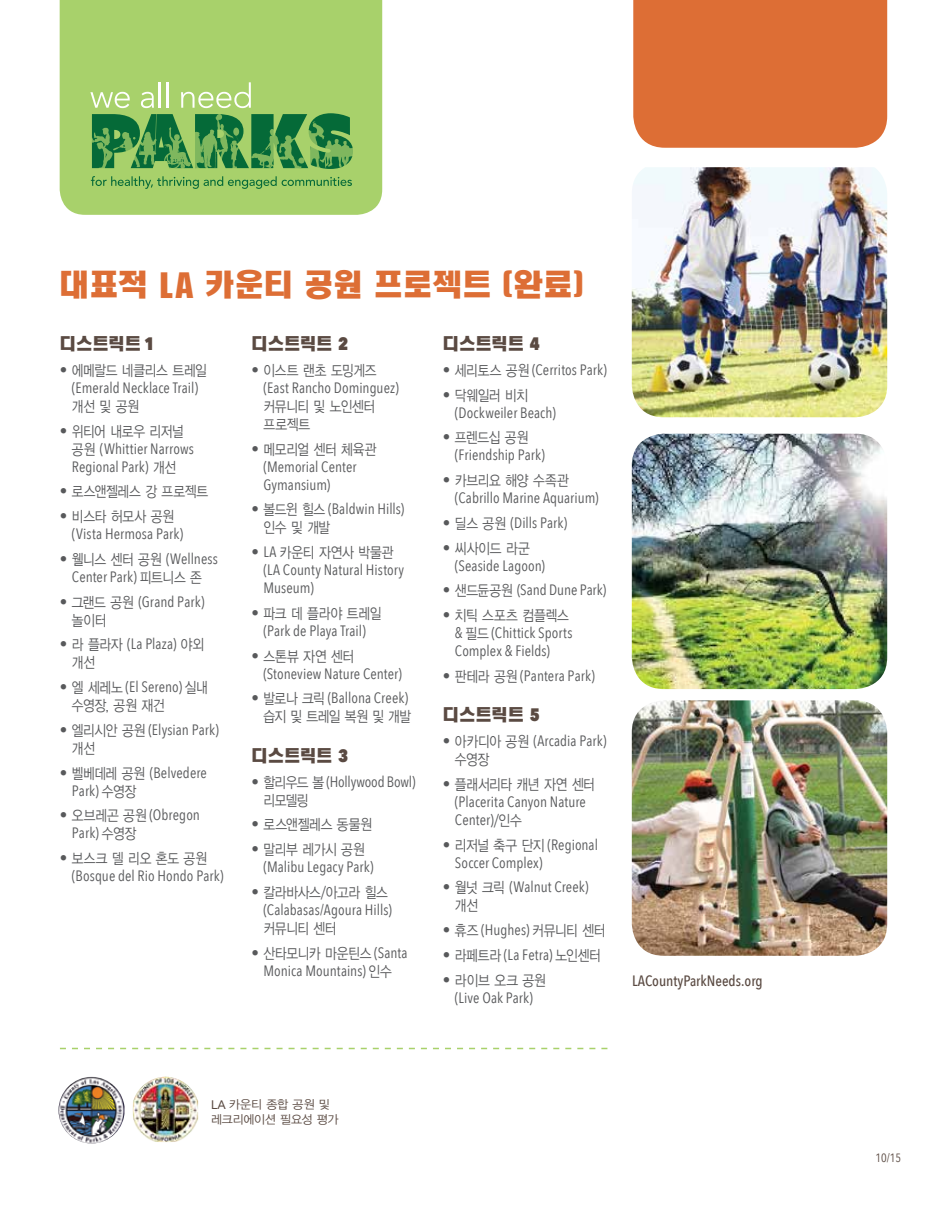
<style>
.page{position:relative;width:945px;height:1215px;background:#fff}
.page>*{position:absolute;margin:0;border:0;box-sizing:border-box;transform-origin:0 0}
.t1{font:700 30px "HYK Head Line Std";letter-spacing:-.01em;color:#dd6e35}
.t2{font:700 16.5px "HYK Head Line Std";letter-spacing:-.02em;color:#5a4a42}
.t3{font:15px/18px "Avenir Next Condensed";letter-spacing:.005em;color:#58595b}
.t4{font:15px/18px "YDIYGO320";letter-spacing:-.02em;color:#58595b;scale:.85 1}
.t5{font:500 15px "Avenir Next Condensed";color:#5a4a42}
.t6{font:15px "Avenir Next Condensed";letter-spacing:-.015em;color:#58595b}
.t7{font:12px/15px "YDIYGO320";letter-spacing:-.015em;color:#5a4a42}
.t8{font:12px "Avenir Next Condensed";color:#5a4a42}
.s1{font-family:"Avenir Next Condensed";font-weight:800;font-size:18px}
.s2{font-family:"Avenir Next Condensed"}
.s3{font-family:"YDIYGO320"}
.s4{font-family:"Azo Sans"}
</style>
<div class="page">
<img style="left:58px;top:1077px;width:67px;height:67px;border-radius:33px">
<img style="left:133px;top:1077px;width:65px;height:65px">
<svg style="left:60px;top:1048px;width:548px;height:1px"></svg>
<img style="left:632px;top:167px;width:255px;height:250px">
<img style="left:632px;top:434px;width:255px;height:255px">
<img style="left:632px;top:700px;width:255px;height:256px">
<div style="left:633px;top:0;width:254px;height:148px;background:#dd6e35"></div>
<div style="left:60px;top:1px;width:322px;height:214px;background:#a8d16b"></div>
<svg style="left:90px;top:82px;width:269px;height:88px;background:#72ae5e"></svg>
<svg style="left:91px;top:176px;width:261px;height:13px;background:#87bb60"></svg>
<h1 class="t1" style="left:60px;top:269px;width:526px">대표적 LA 카운티 공원 프로젝트 (완료)</h1>
<p class="t2" style="left:60px;top:335px;width:96px">디스트릭트 <span class="s1">1</span></p>
<p class="t4" style="left:60px;top:362px;width:175px"><span class="s2">•</span> 에메랄드 네클리스 트레일</p>
<p class="t3" style="left:72px;top:378px;width:128px">(Emerald Necklace Trail)</p>
<p class="t4" style="left:72px;top:398px;width:81px">개선 및 공원</p>
<p class="t4" style="left:60px;top:422px;width:147px"><span class="s2">•</span> 위티어 내로우 리저널</p>
<p class="t3" style="left:72px;top:439px;width:124px"><span class="s3">공원</span> (Whittier Narrows<br>Regional Park) <span class="s3">개선</span></p>
<p class="t4" style="left:60px;top:483px;width:176px"><span class="s2">•</span> 로스앤젤레스 강 프로젝트</p>
<p class="t4" style="left:60px;top:508px;width:136px"><span class="s2">•</span> 비스타 허모사 공원</p>
<p class="t3" style="left:72px;top:524px;width:113px">(Vista Hermosa Park)</p>
<p class="t3" style="left:60px;top:549px;width:160px;text-align:center">• <span class="s3">웰니스 센터 공원</span> (Wellness<br>Center Park) <span class="s3">피트니스 존</span></p>
<p class="t3" style="left:60px;top:592px;width:146px">• <span class="s3">그랜드 공원</span> (Grand Park)</p>
<p class="t4" style="left:72px;top:611px;width:42px">놀이터</p>
<p class="t3" style="left:60px;top:635px;width:146px">• <span class="s3">라 플라자</span> (La Plaza) <span class="s3">야외</span></p>
<p class="t4" style="left:72px;top:654px;width:29px">개선</p>
<p class="t3" style="left:60px;top:677px;width:149px">• <span class="s3">엘 세레노</span> (El Sereno) <span class="s3">실내</span></p>
<p class="t4" style="left:72px;top:697px;width:111px">수영장, 공원 재건</p>
<p class="t3" style="left:60px;top:720px;width:160px">• <span class="s3">엘리시안 공원</span> (Elysian Park)</p>
<p class="t4" style="left:72px;top:740px;width:29px">개선</p>
<p class="t3" style="left:72px;top:763px;width:136px;text-indent:-12px">• <span class="s3">벨베데레 공원</span> (Belvedere<br>Park) <span class="s3">수영장</span></p>
<p class="t3" style="left:72px;top:806px;width:130px;text-indent:-12px">• <span class="s3">오브레곤 공원</span> (Obregon<br>Park) <span class="s3">수영장</span></p>
<p class="t4" style="left:60px;top:850px;width:175px"><span class="s2">•</span> 보스크 델 리오 혼도 공원</p>
<p class="t3" style="left:72px;top:866px;width:153px">(Bosque del Rio Hondo Park)</p>
<p class="t2" style="left:251px;top:335px;width:98px">디스트릭트 <span class="s1">2</span></p>
<p class="t4" style="left:251px;top:362px;width:149px"><span class="s2">•</span> 이스트 랜초 도밍게즈</p>
<p class="t3" style="left:263px;top:378px;width:137px">(East Rancho Dominguez)</p>
<p class="t4" style="left:263px;top:398px;width:133px">커뮤니티 및 노인센터 프로젝트</p>
<p class="t4" style="left:251px;top:440px;width:149px"><span class="s2">•</span> 메모리얼 센터 체육관</p>
<p class="t3" style="left:263px;top:457px;width:95px">(Memorial Center<br>Gymansium)</p>
<p class="t3" style="left:251px;top:500px;width:154px">• <span class="s3">볼드윈 힐스</span> (Baldwin Hills)</p>
<p class="t4" style="left:263px;top:519px;width:80px">인수 및 개발</p>
<p class="t4" style="left:251px;top:544px;width:169px"><span class="s2">• LA</span> 카운티 자연사 박물관</p>
<p class="t3" style="left:263px;top:560px;width:142px">(LA County Natural History<br>Museum)</p>
<p class="t4" style="left:251px;top:605px;width:154px"><span class="s2">•</span> 파크 데 플라야 트레일</p>
<p class="t3" style="left:263px;top:621px;width:104px">(Park de Playa Trail)</p>
<p class="t4" style="left:251px;top:647px;width:122px"><span class="s2">•</span> 스톤뷰 자연 센터</p>
<p class="t3" style="left:263px;top:664px;width:140px">(Stoneview Nature Center)</p>
<p class="t3" style="left:251px;top:689px;width:158px">• <span class="s3">발로나 크릭</span> (Ballona Creek)</p>
<p class="t4" style="left:263px;top:708px;width:175px">습지 및 트레일 복원 및 개발</p>
<p class="t2" style="left:251px;top:747px;width:98px">디스트릭트 <span class="s1">3</span></p>
<p class="t6" style="left:251px;top:769px;width:166px">• <span class="s3">할리우드 볼</span> (Hollywood Bowl)</p>
<p class="t4" style="left:263px;top:791px;width:55px">리모델링</p>
<p class="t4" style="left:251px;top:816px;width:144px"><span class="s2">•</span> 로스앤젤레스 동물원</p>
<p class="t4" style="left:251px;top:841px;width:135px"><span class="s2">•</span> 말리부 레가시 공원</p>
<p class="t3" style="left:263px;top:857px;width:112px">(Malibu Legacy Park)</p>
<p class="t4" style="left:251px;top:884px;width:162px"><span class="s2">•</span> 칼라바사스/아고라 힐스</p>
<p class="t3" style="left:263px;top:900px;width:130px">(Calabasas/Agoura Hills)</p>
<p class="t4" style="left:263px;top:920px;width:88px">커뮤니티 센터</p>
<p class="t4" style="left:251px;top:944px;width:185px"><span class="s2">•</span> 산타모니카 마운틴스 <span class="s2">(Santa</span></p>
<p class="t3" style="left:263px;top:961px;width:130px">Monica Mountains) <span class="s3">인수</span></p>
<p class="t2" style="left:443px;top:335px;width:98px">디스트릭트 <span class="s1">4</span></p>
<p class="t3" style="left:443px;top:360px;width:165px">• <span class="s3">세리토스 공원</span> (Cerritos Park)</p>
<p class="t4" style="left:443px;top:386px;width:102px"><span class="s2">•</span> 닥웨일러 비치</p>
<p class="t3" style="left:455px;top:403px;width:102px">(Dockweiler Beach)</p>
<p class="t4" style="left:443px;top:429px;width:102px"><span class="s2">•</span> 프렌드십 공원</p>
<p class="t3" style="left:455px;top:446px;width:91px">(Friendship Park)</p>
<p class="t4" style="left:443px;top:472px;width:150px"><span class="s2">•</span> 카브리요 해양 수족관</p>
<p class="t3" style="left:455px;top:488px;width:145px">(Cabrillo Marine Aquarium)</p>
<p class="t3" style="left:443px;top:513px;width:126px">• <span class="s3">딜스 공원</span> (Dills Park)</p>
<p class="t4" style="left:443px;top:539px;width:104px"><span class="s2">•</span> 씨사이드 라군</p>
<p class="t3" style="left:455px;top:556px;width:92px">(Seaside Lagoon)</p>
<p class="t3" style="left:443px;top:581px;width:165px">• <span class="s3">샌드듄공원</span> (Sand Dune Park)</p>
<p class="t4" style="left:443px;top:607px;width:150px"><span class="s2">•</span> 치틱 스포츠 컴플렉스</p>
<p class="t3" style="left:455px;top:623px;width:119px">&amp; <span class="s3">필드</span> (Chittick Sports<br>Complex &amp; Fields)</p>
<p class="t3" style="left:443px;top:666px;width:153px">• <span class="s3">판테라 공원</span> (Pantera Park)</p>
<p class="t2" style="left:443px;top:707px;width:98px">디스트릭트 <span class="s1">5</span></p>
<p class="t3" style="left:443px;top:731px;width:165px">• <span class="s3">아카디아 공원</span> (Arcadia Park)</p>
<p class="t4" style="left:455px;top:751px;width:42px">수영장</p>
<p class="t4" style="left:443px;top:776px;width:180px"><span class="s2">•</span> 플래서리타 캐년 자연 센터</p>
<p class="t3" style="left:455px;top:792px;width:132px">(Placerita Canyon Nature<br>Center)<span class="s3">/인수</span></p>
<p class="t3" style="left:455px;top:835px;width:145px;text-indent:-12px">• <span class="s3">리저널 축구 단지</span> (Regional<br>Soccer Complex)</p>
<p class="t3" style="left:443px;top:878px;width:147px">• <span class="s3">월넛 크릭</span> (Walnut Creek)</p>
<p class="t4" style="left:455px;top:897px;width:29px">개선</p>
<p class="t3" style="left:443px;top:920px;width:164px">• <span class="s3">휴즈</span> (Hughes) <span class="s3">커뮤니티 센터</span></p>
<p class="t3" style="left:443px;top:945px;width:159px">• <span class="s3">라페트라</span> (La Fetra) <span class="s3">노인센터</span></p>
<p class="t4" style="left:443px;top:971px;width:123px"><span class="s2">•</span> 라이브 오크 공원</p>
<p class="t3" style="left:455px;top:988px;width:80px">(Live Oak Park)</p>
<p class="t5" style="left:632px;top:972px;width:132px">LACountyParkNeeds.org</p>
<p class="t7" style="left:211px;top:1097px;width:129px"><span class="s4">LA</span> 카운티 종합 공원 및 레크리에이션 필요성 평가</p>
<p class="t8" style="left:876px;top:1147px;width:27px">10/15</p>
</div>
